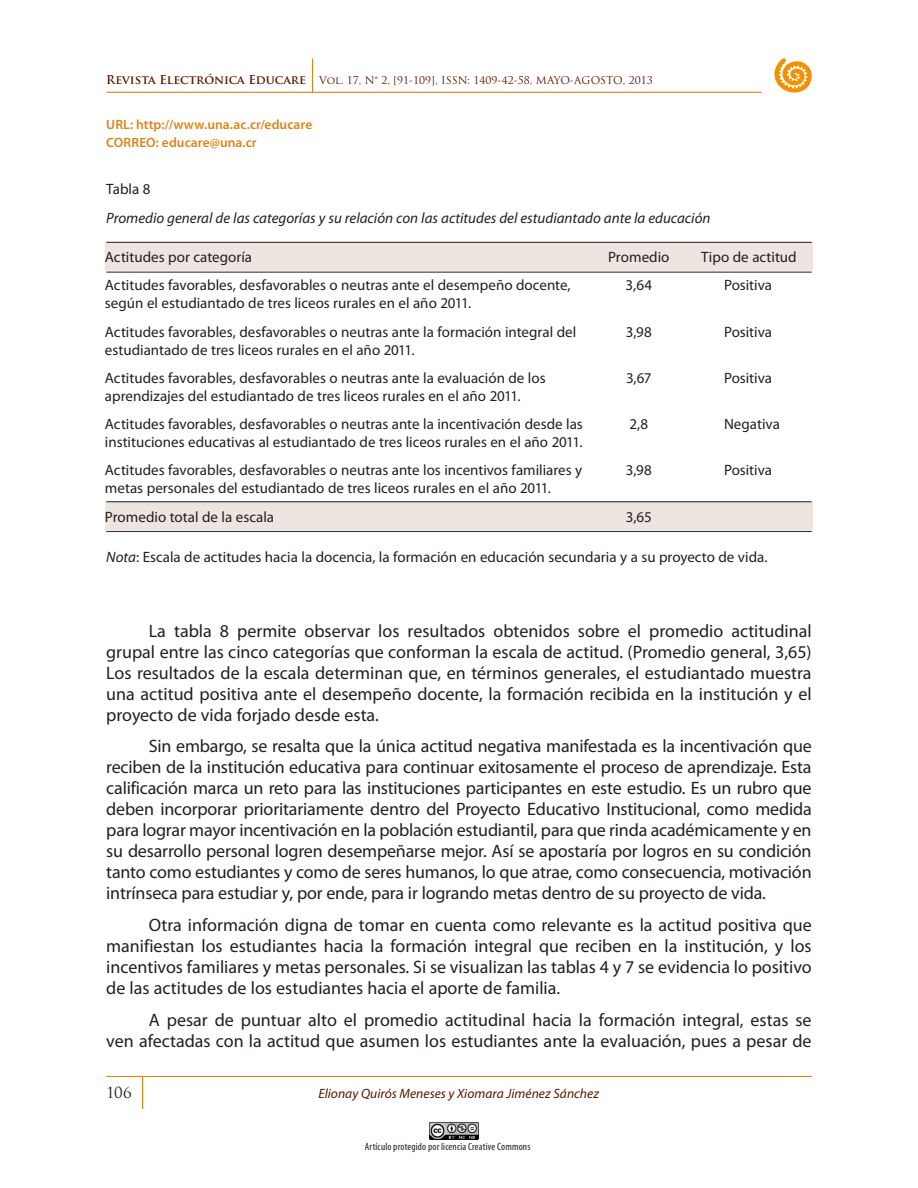
<style>
.page{position:relative;width:918px;height:1188px;background:#fff}
.page>*{position:absolute;margin:0;border:0;box-sizing:border-box;transform-origin:0 0}
.t1{font:18px/21px "Myriad Pro";color:#231f20;text-align:justify}
.t2{font:15px/18px "Myriad Pro";color:#231f20}
.t3{font:italic 15px "Myriad Pro";color:#231f20}
.t4{font:15px "Trajan Pro";color:#231f20}
.t5{font:600 13.5px/18px "Myriad Pro";letter-spacing:.005em;color:#db841a}
.t6{font:italic 13.5px "Myriad Pro";letter-spacing:.005em;color:#591600}
.t7{font:10.5px "Trajan Pro";color:#591600}
.t8{font:condensed 10.5px "Myriad Pro";letter-spacing:.015em;color:#231f20}
.s1{font-weight:700;font-size:12px}
.s2{font-style:italic}
</style>
<div class="page">
<hr style="left:106px;top:1076px;width:706px;height:1px;background:#db841a">
<hr style="left:106px;top:92px;width:656px;height:1px;background:#db841a">
<img style="left:430px;top:1123px;width:49px;height:17px">
<hr style="left:312px;top:58px;width:1px;height:35px;background:#db841a">
<svg style="left:774px;top:58px;width:38px;height:35px"></svg>
<hr style="left:142px;top:1076px;width:1px;height:33px;background:#db841a">
<svg style="left:105px;top:242px;width:708px;height:288px"></svg>
<hr style="left:106px;top:242px;width:706px;height:1px;background:#353535">
<hr style="left:106px;top:272px;width:706px;height:1px;background:#353535">
<hr style="left:106px;top:501px;width:706px;height:1px;background:#353535">
<hr style="left:106px;top:531px;width:706px;height:1px;background:#353535">
<p class="t7" style="left:106px;top:74px;width:548px"><span class="s1">Revista Electrónica Educare</span> Vol. 17, N° 2, [91-109], ISSN: 1409-42-58, MAYO-AGOSTO, 2013</p>
<p class="t5" style="left:106px;top:115px;width:208px">URL: http://www.una.ac.cr/educare<br>CORREO: educare@una.cr</p>
<p class="t2" style="left:106px;top:180px;width:46px">Tabla 8</p>
<p class="t3" style="left:106px;top:208px;width:606px">Promedio general de las categorías y su relación con las actitudes del estudiantado ante la educación</p>
<p class="t2" style="left:105px;top:248px;width:149px">Actitudes por categoría</p>
<p class="t2" style="left:608px;top:248px;width:63px">Promedio</p>
<p class="t2" style="left:701px;top:248px;width:97px">Tipo de actitud</p>
<p class="t2" style="left:105px;top:276px;width:467px">Actitudes favorables, desfavorables o neutras ante el desempeño docente, según el estudiantado de tres liceos rurales en el año 2011.</p>
<p class="t2" style="left:626px;top:276px;width:28px">3,64</p>
<p class="t2" style="left:724px;top:276px;width:50px">Positiva</p>
<p class="t2" style="left:105px;top:322px;width:473px">Actitudes favorables, desfavorables o neutras ante la formación integral del estudiantado de tres liceos rurales en el año 2011.</p>
<p class="t2" style="left:626px;top:322px;width:27px">3,98</p>
<p class="t2" style="left:724px;top:322px;width:50px">Positiva</p>
<p class="t2" style="left:105px;top:369px;width:442px">Actitudes favorables, desfavorables o neutras ante la evaluación de los aprendizajes del estudiantado de tres liceos rurales en el año 2011.</p>
<p class="t2" style="left:626px;top:369px;width:27px">3,67</p>
<p class="t2" style="left:724px;top:369px;width:50px">Positiva</p>
<p class="t2" style="left:105px;top:415px;width:479px">Actitudes favorables, desfavorables o neutras ante la incentivación desde las instituciones educativas al estudiantado de tres liceos rurales en el año 2011.</p>
<p class="t2" style="left:629px;top:415px;width:20px">2,8</p>
<p class="t2" style="left:724px;top:415px;width:58px">Negativa</p>
<p class="t2" style="left:105px;top:461px;width:479px">Actitudes favorables, desfavorables o neutras ante los incentivos familiares y metas personales del estudiantado de tres liceos rurales en el año 2011.</p>
<p class="t2" style="left:626px;top:461px;width:27px">3,98</p>
<p class="t2" style="left:724px;top:461px;width:50px">Positiva</p>
<p class="t2" style="left:105px;top:507px;width:171px">Promedio total de la escala</p>
<p class="t2" style="left:626px;top:507px;width:27px">3,65</p>
<p class="t2" style="left:106px;top:548px;width:663px"><span class="s2">Nota</span>: Escala de actitudes hacia la docencia, la formación en educación secundaria y a su proyecto de vida.</p>
<p class="t1" style="left:106px;top:620px;width:707px;text-indent:43px">La tabla 8 permite observar los resultados obtenidos sobre el promedio actitudinal grupal entre las cinco categorías que conforman la escala de actitud. (Promedio general, 3,65)<br>Los resultados de la escala determinan que, en términos generales, el estudiantado muestra una actitud positiva ante el desempeño docente, la formación recibida en la institución y el proyecto de vida forjado desde esta.</p>
<p class="t1" style="left:106px;top:736px;width:707px;text-indent:43px">Sin embargo, se resalta que la única actitud negativa manifestada es la incentivación que reciben de la institución educativa para continuar exitosamente el proceso de aprendizaje. Esta calificación marca un reto para las instituciones participantes en este estudio. Es un rubro que deben incorporar prioritariamente dentro del Proyecto Educativo Institucional, como medida para lograr mayor incentivación en la población estudiantil, para que rinda académicamente y en su desarrollo personal logren desempeñarse mejor. Así se apostaría por logros en su condición tanto como estudiantes y como de seres humanos, lo que atrae, como consecuencia, motivación intrínseca para estudiar y, por ende, para ir logrando metas dentro de su proyecto de vida.</p>
<p class="t1" style="left:106px;top:914px;width:707px;text-indent:43px">Otra información digna de tomar en cuenta como relevante es la actitud positiva que manifiestan los estudiantes hacia la formación integral que reciben en la institución, y los incentivos familiares y metas personales. Si se visualizan las tablas 4 y 7 se evidencia lo positivo de las actitudes de los estudiantes hacia el aporte de familia.</p>
<p class="t1" style="left:106px;top:1009px;width:707px;text-align:right">A pesar de puntuar alto el promedio actitudinal hacia la formación integral, estas se<br>ven afectadas con la actitud que asumen los estudiantes ante la evaluación, pues a pesar de</p>
<p class="t4" style="left:106px;top:1083px;width:27px">106</p>
<p class="t6" style="left:318px;top:1085px;width:282px">Elionay Quirós Meneses y Xiomara Jiménez Sánchez</p>
<p class="t8" style="left:365px;top:1140px;width:167px">Artículo protegido por licencia Creative Commons</p>
</div>
